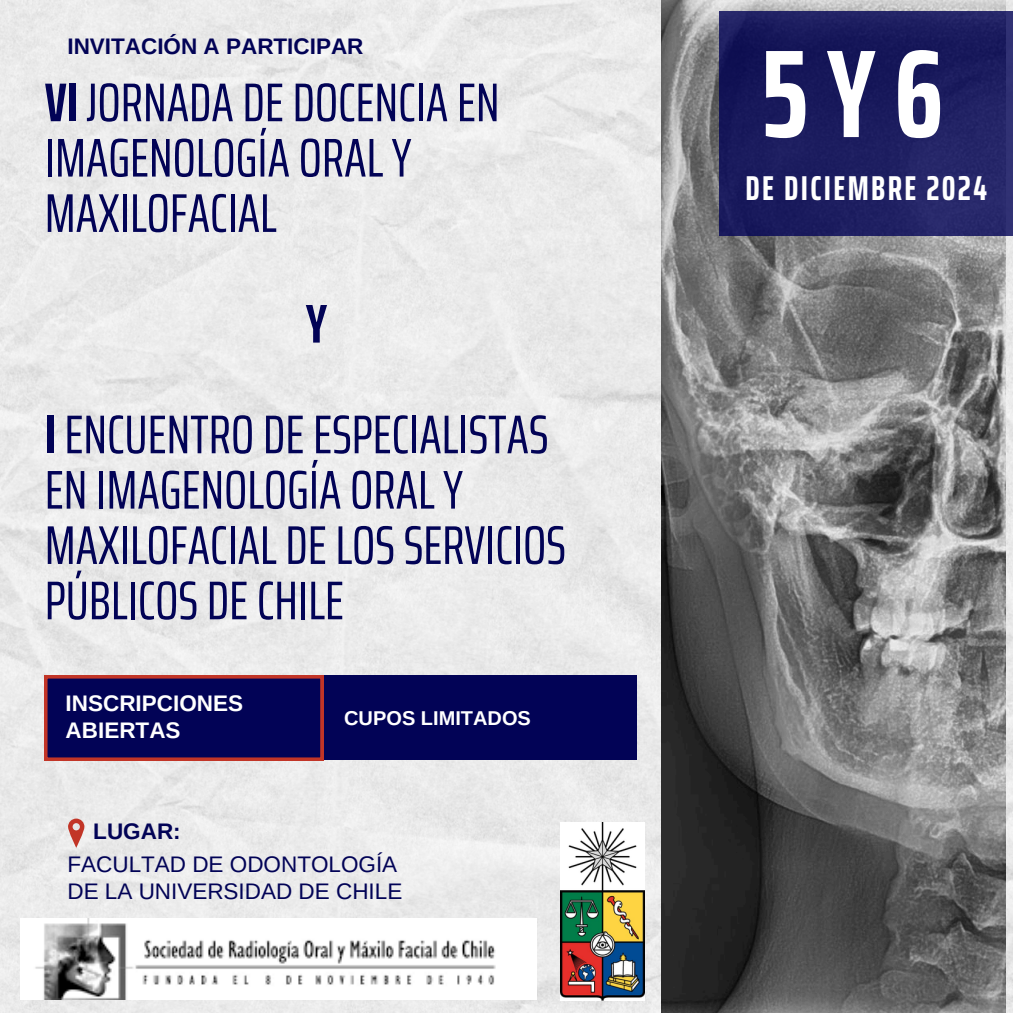
<style>
.page{position:relative;width:1013px;height:1013px;background:#fff}
.page>*{position:absolute;margin:0;border:0;box-sizing:border-box;transform-origin:0 0}
.t1{font:700 extra-condensed 125px "Saira";color:#fff}
.t2{font:extra-condensed 54.62px/55.2px "Saira";color:#020356}
.t3{font:700 extra-condensed 54.62px "Saira";color:#020356}
.t4{font:700 extra-condensed 34.5px "Saira";letter-spacing:.07em;color:#fff}
.t5{font:22.5px/27.2px "Arimo";color:#020356}
.t6{font:700 22.5px "Arimo";color:#020356}
.t7{font:700 22.5px/27.2px "Arimo";color:#fff}
.t8{font:700 20px "Arimo";color:#fff}
.s1{font-weight:700}
</style>
<div class="page">
<div style="left:0;top:0;width:1012px;height:1012px;background:#ebebeb"></div>
<img style="left:661px;top:0;width:344px;height:1012px">
<div style="left:719px;top:11px;width:293px;height:224px;background:linear-gradient(to right,#151658,#232467)"></div>
<svg style="left:68px;top:818px;width:16px;height:29px"></svg>
<img style="left:560px;top:822px;width:84px;height:178px">
<img style="left:20px;top:918px;width:516px;height:81px">
<div style="left:45px;top:675px;width:591px;height:85px;background:#020356"></div>
<p class="t6" style="left:67px;top:34px;width:297px">INVITACIÓN A PARTICIPAR</p>
<h4 class="t2" style="left:45px;top:75px;width:456px"><span class="s1">VI</span> JORNADA DE DOCENCIA EN<br>IMAGENOLOGÍA ORAL Y<br>MAXILOFACIAL</h4>
<h5 class="t3" style="left:306px;top:280px;width:23px">Y</h5>
<h3 class="t2" style="left:45px;top:406px;width:522px"><span class="s1">I</span>ENCUENTRO DE ESPECIALISTAS<br>EN IMAGENOLOGÍA ORAL Y<br>MAXILOFACIAL DE LOS SERVICIOS<br>PÚBLICOS DE CHILE</h3>
<p class="t7" style="left:66px;top:689px;width:179px">INSCRIPCIONES<br>ABIERTAS</p>
<h5 class="t8" style="left:344px;top:706px;width:188px">CUPOS LIMITADOS</h5>
<h5 class="t6" style="left:93px;top:818px;width:89px">LUGAR:</h5>
<p class="t5" style="left:67px;top:850px;width:336px">FACULTAD DE ODONTOLOGÍA<br>DE LA UNIVERSIDAD DE CHILE</p>
<h2 class="t1" style="left:761px;top:-5px;width:184px">5Y6</h2>
<h3 class="t4" style="left:745px;top:161px;width:243px">DE DICIEMBRE 2024</h3>
</div>
